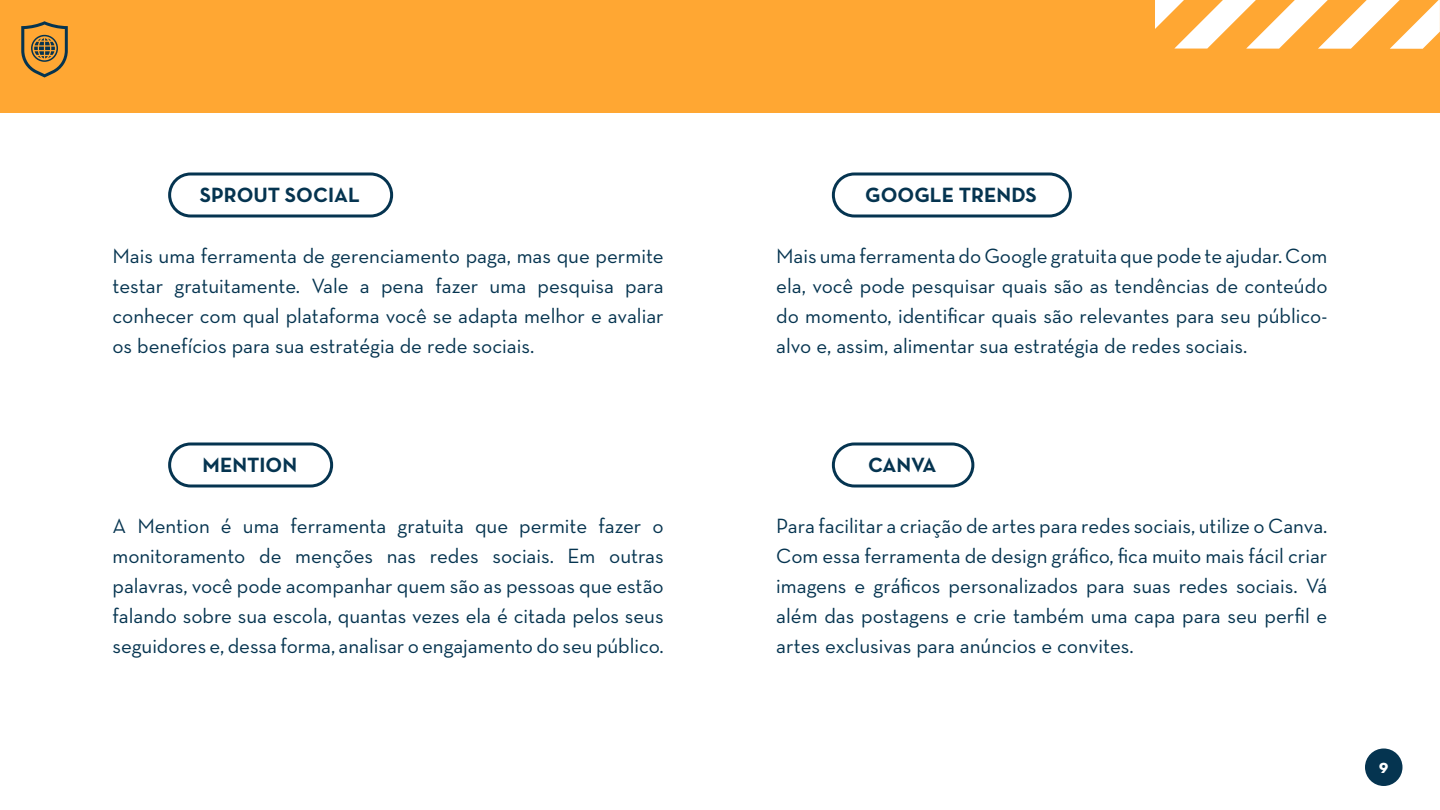
<style>
.page{position:relative;width:1440px;height:810px;background:#fff}
.page>*{position:absolute;margin:0;border:0;box-sizing:border-box;transform-origin:0 0}
.t1{font:21px/30px "Neutra Text";color:#053450;text-align:justify}
.t2{font:700 21px "Neutra Text";color:#053450}
.t3{font:15px "Neutra Disp Titling";color:#fff}
</style>
<div class="page">
<div style="left:0;top:0;width:1440px;height:112px;background:#ffa733"></div>
<svg style="left:21px;top:21px;width:47px;height:57px"></svg>
<div style="left:168px;top:172px;width:225px;height:46px;border:3px solid #053450;border-radius:21px"></div>
<div style="left:168px;top:442px;width:165px;height:46px;border:3px solid #053450;border-radius:21px"></div>
<div style="left:832px;top:172px;width:240px;height:46px;border:3px solid #053450;border-radius:21px"></div>
<div style="left:832px;top:442px;width:142px;height:46px;border:3px solid #053450;border-radius:21px"></div>
<svg style="left:1155px;top:0;width:285px;height:49px"></svg>
<div style="left:1365px;top:749px;width:37px;height:37px;background:#053450;border-radius:50%"></div>
<p class="t2" style="left:200px;top:182px;width:161px">SPROUT SOCIAL</p>
<p class="t1" style="left:112px;top:240px;width:553px">Mais uma ferramenta de gerenciamento paga, mas que permite testar gratuitamente. Vale a pena fazer uma pesquisa para conhecer com qual plataforma você se adapta melhor e avaliar os benefícios para sua estratégia de rede sociais.</p>
<p class="t2" style="left:203px;top:452px;width:96px">MENTION</p>
<p class="t1" style="left:112px;top:510px;width:553px">A Mention é uma ferramenta gratuita que permite fazer o monitoramento de menções nas redes sociais. Em outras palavras, você pode acompanhar quem são as pessoas que estão falando sobre sua escola, quantas vezes ela é citada pelos seus seguidores e, dessa forma, analisar o engajamento do seu público.</p>
<p class="t2" style="left:865px;top:182px;width:173px">GOOGLE TRENDS</p>
<p class="t1" style="left:776px;top:240px;width:553px">Mais uma ferramenta do Google gratuita que pode te ajudar. Com ela, você pode pesquisar quais são as tendências de conteúdo do momento, identificar quais são relevantes para seu público&shy;alvo e, assim, alimentar sua estratégia de redes sociais.</p>
<p class="t2" style="left:868px;top:452px;width:70px">CANVA</p>
<p class="t1" style="left:776px;top:510px;width:553px">Para facilitar a criação de artes para redes sociais, utilize o Canva.<br>Com essa ferramenta de design gráfico, fica muito mais fácil criar imagens e gráficos personalizados para suas redes sociais. Vá além das postagens e crie também uma capa para seu perfil e artes exclusivas para anúncios e convites.</p>
<p class="t3" style="left:1379px;top:758px;width:11px">9</p>
</div>
